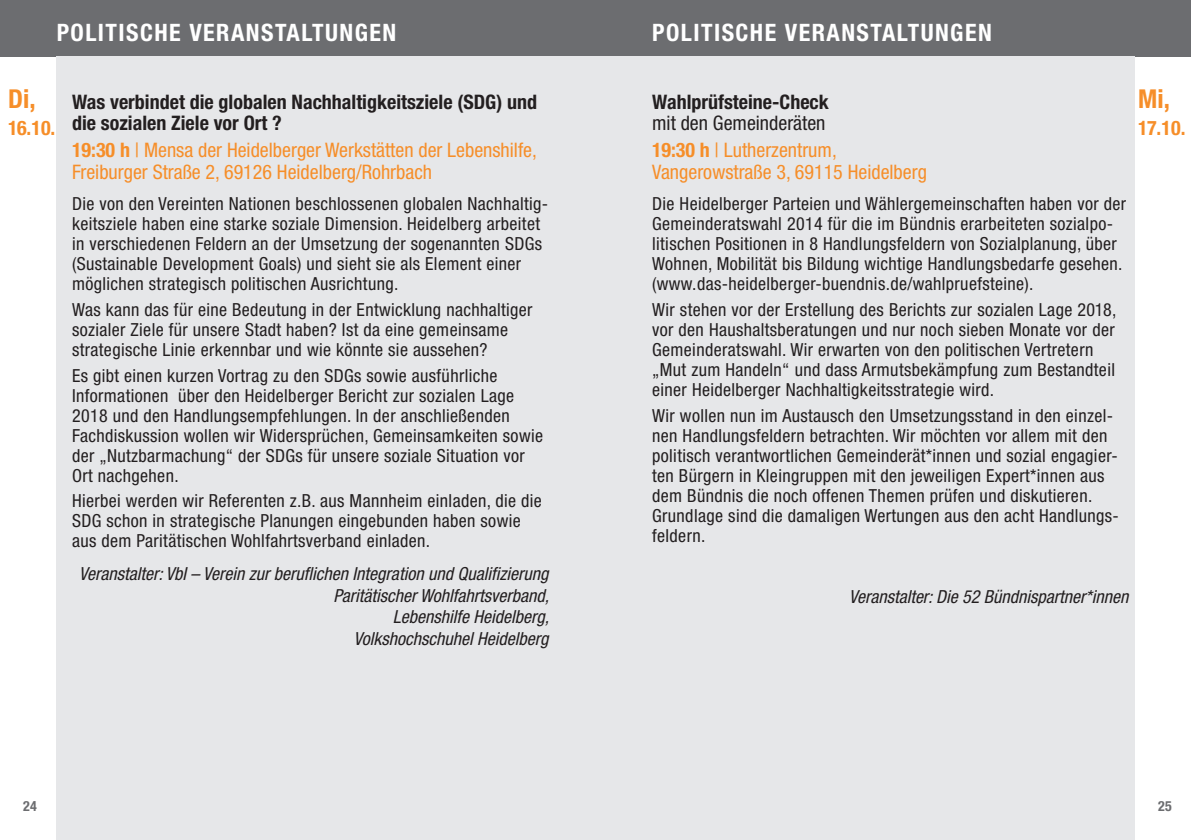
<style>
.page{position:relative;width:1191px;height:840px;background:#fff}
.page>*{position:absolute;margin:0;border:0;box-sizing:border-box;transform-origin:0 0}
.t1{font:700 condensed 26px "Helvetica Neue";color:#f68e29}
.t2{font:700 condensed 24px "Helvetica Neue";letter-spacing:.06em;color:#fff}
.t3{font:condensed 20px/21.4px "Helvetica Neue";color:#f68e29}
.t4{font:700 condensed 20px/21.4px "Helvetica Neue";color:#231f20}
.t5{font:condensed 20px/27.2px "Helvetica Neue";color:#231f20}
.t6{font:700 condensed 20px "Helvetica Neue";letter-spacing:-.02em;color:#f68e29}
.t7{font:condensed 18px/20px "Helvetica Neue";letter-spacing:.02em;color:#231f20}
.t8{font:italic condensed 18px/21.4px "Helvetica Neue";color:#231f20;text-align:right}
.t9{font:700 condensed 14px "Helvetica Neue";color:#6c6d70}
.s1{font-weight:700}
.s2{font-weight:700;color:#f68e29}
.s3{color:#f68e29}
</style>
<div class="page">
<div style="left:0;top:0;width:607px;height:57px;background:#6c6d70"></div>
<div style="left:57px;top:57px;width:550px;height:782px;background:#e6e7e9"></div>
<div style="left:584px;top:0;width:607px;height:57px;background:#6c6d70"></div>
<div style="left:584px;top:57px;width:550px;height:782px;background:#e6e7e9"></div>
<h2 class="t2" style="left:57px;top:18px;width:341px">POLITISCHE VERANSTALTUNGEN</h2>
<h2 class="t2" style="left:652px;top:18px;width:341px">POLITISCHE VERANSTALTUNGEN</h2>
<h1 class="t1" style="left:8px;top:83px;width:29px">Di,</h1>
<p class="t6" style="left:8px;top:116px;width:49px">16.10.</p>
<p class="t4" style="left:72px;top:90px;width:466px">Was verbindet die globalen Nachhaltigkeitsziele (SDG) und die sozialen Ziele vor Ort ?</p>
<p class="t3" style="left:72px;top:139px;width:466px"><span class="s1">19:30 h</span> | Mensa der Heidelberger Werkstätten der Lebenshilfe,<br>Freiburger Straße 2, 69126 Heidelberg/Rohrbach</p>
<p class="t7" style="left:72px;top:193px;width:477px">Die von den Vereinten Nationen beschlossenen globalen Nachhaltig&shy;keitsziele haben eine starke soziale Dimension. Heidelberg arbeitet in verschiedenen Feldern an der Umsetzung der sogenannten SDGs (Sustainable Development Goals) und sieht sie als Element einer möglichen strategisch politischen Ausrichtung.</p>
<p class="t7" style="left:72px;top:299px;width:462px">Was kann das für eine Bedeutung in der Entwicklung nachhaltiger sozialer Ziele für unsere Stadt haben? Ist da eine gemeinsame strategische Linie erkennbar und wie könnte sie aussehen?</p>
<p class="t7" style="left:72px;top:365px;width:472px">Es gibt einen kurzen Vortrag zu den SDGs sowie ausführliche Informationen über den Heidelberger Bericht zur sozialen Lage 2018 und den Handlungsempfehlungen. In der anschließenden Fachdiskussion wollen wir Widersprüchen, Gemeinsamkeiten sowie der „Nutzbarmachung“ der SDGs für unsere soziale Situation vor Ort nachgehen.</p>
<p class="t7" style="left:72px;top:490px;width:471px">Hierbei werden wir Referenten z.B. aus Mannheim einladen, die die<br>SDG schon in strategische Planungen eingebunden haben sowie aus dem Paritätischen Wohlfahrtsverband einladen.</p>
<p class="t8" style="left:79px;top:562px;width:471px">Veranstalter: VbI – Verein zur beruflichen Integration und Qualifizierung Paritätischer Wohlfahrtsverband,<br>Lebenshilfe Heidelberg,<br>Volkshochschuhel Heidelberg</p>
<p class="t4" style="left:652px;top:90px;width:178px">Wahlprüfsteine-Check</p>
<p class="t5" style="left:652px;top:109px;width:186px">mit den Gemeinderäten<br><span class="s2">19:30 h</span> <span class="s3">| Lutherzentrum,</span></p>
<p class="t3" style="left:652px;top:161px;width:276px">Vangerowstraße 3, 69115 Heidelberg</p>
<p class="t7" style="left:652px;top:193px;width:475px">Die Heidelberger Parteien und Wählergemeinschaften haben vor der Gemeinderatswahl 2014 für die im Bündnis erarbeiteten sozialpo&shy;litischen Positionen in 8 Handlungsfeldern von Sozialplanung, über Wohnen, Mobilität bis Bildung wichtige Handlungsbedarfe gesehen. (www.das-heidelberger-buendnis.de/wahlpruefsteine).</p>
<p class="t7" style="left:652px;top:299px;width:466px">Wir stehen vor der Erstellung des Berichts zur sozialen Lage 2018, vor den Haushaltsberatungen und nur noch sieben Monate vor der Gemeinderatswahl. Wir erwarten von den politischen Vertretern „Mut zum Handeln“ und dass Armutsbekämpfung zum Bestandteil einer Heidelberger Nachhaltigkeitsstrategie wird.</p>
<p class="t7" style="left:652px;top:405px;width:468px">Wir wollen nun im Austausch den Umsetzungsstand in den einzel&shy;nen Handlungsfeldern betrachten. Wir möchten vor allem mit den politisch verantwortlichen Gemeinderät*innen und sozial engagier&shy;ten Bürgern in Kleingruppen mit den jeweiligen Expert*innen aus dem Bündnis die noch offenen Themen prüfen und diskutieren.<br>Grundlage sind die damaligen Wertungen aus den acht Handlungs&shy;feldern.</p>
<h1 class="t1" style="left:1138px;top:83px;width:33px">Mi,</h1>
<p class="t6" style="left:1138px;top:116px;width:49px">17.10.</p>
<p class="t8" style="left:849px;top:585px;width:281px">Veranstalter: Die 52 Bündnispartner*innen</p>
<p class="t9" style="left:23px;top:796px;width:15px">24</p>
<p class="t9" style="left:1158px;top:796px;width:15px">25</p>
</div>
